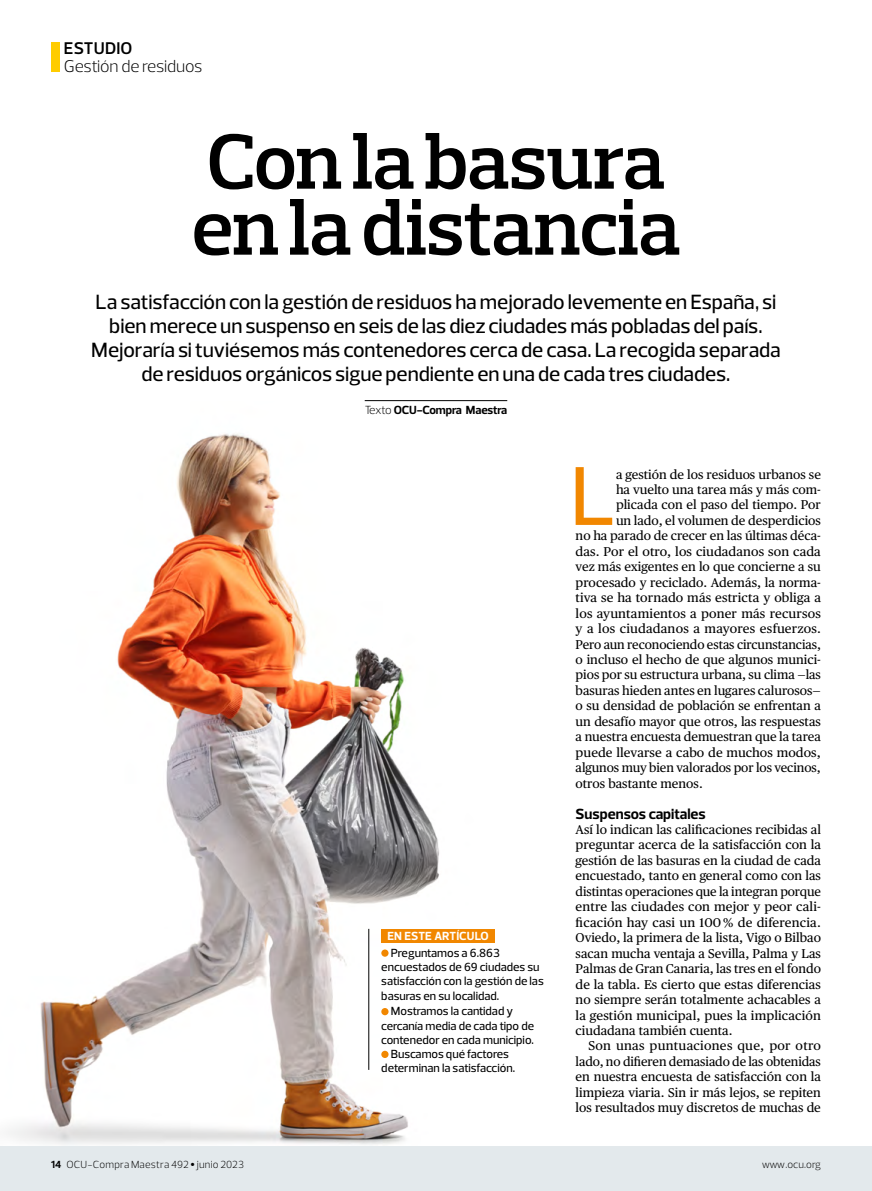
<style>
.page{position:relative;width:872px;height:1191px;background:#fff}
.page>*{position:absolute;margin:0;border:0;box-sizing:border-box;transform-origin:0 0}
.t1{font:500 84.9px "Prelo";color:#f18700}
.t2{font:600 79.5px/66px "Prelo Slab";letter-spacing:-.01em;color:#000}
.t3{font:500 21px/24px "Prelo";letter-spacing:-.005em;color:#000;text-align:center}
.t4{font:300 17.25px "Prelo";letter-spacing:-.01em;color:#000}
.t5{font:600 17.25px "Prelo";letter-spacing:.01em;color:#000}
.t6{font:700 15px "Prelo";color:#000}
.t7{font:12.75px/15.5px "Publico Text";color:#000;text-align:justify}
.t8{font:500 12px "Prelo";color:#000}
.t9{font:700 12px "Prelo";letter-spacing:-.01em;color:#000}
.t10{font:700 12px "Prelo";letter-spacing:.015em;color:#fff}
.t11{font:300 10.5px "Prelo";letter-spacing:.01em;color:#000}
.t12{font:300 10.5px "Prelo";letter-spacing:-.03em;color:#000}
.s1{font-weight:300}
.s2{font-weight:700}
.s3{font-family:"Publico Text";font-weight:400}
</style>
<div class="page">
<div style="left:51px;top:43px;width:9px;height:29px;background:#fc0"></div>
<img style="left:8px;top:401px;width:499px;height:744px">
<div style="left:0;top:1146px;width:872px;height:45px;background:#e3e9ec"></div>
<hr style="left:365px;top:400px;width:142px;height:1px;background:#000">
<hr style="left:368px;top:929px;width:1px;height:140px;background:#000">
<div style="left:381px;top:929px;width:114px;height:13px;background:#f18700"></div>
<div style="left:381px;top:949px;width:7px;height:7px;background:#f18700;border-radius:50%"></div>
<div style="left:381px;top:1008px;width:7px;height:7px;background:#f18700;border-radius:50%"></div>
<div style="left:381px;top:1050px;width:7px;height:8px;background:#f18700;border-radius:50%"></div>
<h3 class="t5" style="left:64px;top:38px;width:70px">ESTUDIO</h3>
<h3 class="t4" style="left:64px;top:56px;width:140px">Gestión de residuos</h3>
<h2 class="t2" style="left:191px;top:129px;width:491px">Con la basura en la distancia</h2>
<p class="t3" style="left:91px;top:289px;width:691px">La satisfacción con la gestión de residuos ha mejorado levemente en España, si bien merece un suspenso en seis de las diez ciudades más pobladas del país.<br>Mejoraría si tuviésemos más contenedores cerca de casa. La recogida separada de residuos orgánicos sigue pendiente en una de cada tres ciudades.</p>
<p class="t9" style="left:365px;top:402px;width:144px"><span class="s1">Texto</span> OCU-Compra Maestra</p>
<p class="t10" style="left:387px;top:928px;width:103px">EN ESTE ARTÍCULO</p>
<p class="t8" style="left:391px;top:945px;width:111px">Preguntamos a 6.863</p>
<p class="t8" style="left:381px;top:959px;width:160px">encuestados de 69 ciudades su</p>
<p class="t8" style="left:381px;top:973px;width:164px">satisfacción con la gestión de las</p>
<p class="t8" style="left:381px;top:988px;width:119px">basuras en su localidad.</p>
<p class="t8" style="left:391px;top:1003px;width:124px">Mostramos la cantidad y</p>
<p class="t8" style="left:381px;top:1018px;width:154px">cercanía media de cada tipo de</p>
<p class="t8" style="left:381px;top:1032px;width:154px">contenedor en cada municipio.</p>
<p class="t8" style="left:391px;top:1046px;width:120px">Buscamos qué factores</p>
<p class="t8" style="left:381px;top:1060px;width:135px">determinan la satisfacción.</p>
<h1 class="t1" style="left:570px;top:444px;width:47px">L</h1>
<p class="t7" style="left:616px;top:466px;width:206px">a gestión de los residuos urbanos se</p>
<p class="t7" style="left:616px;top:482px;width:206px">ha vuelto una tarea más y más com-</p>
<p class="t7" style="left:616px;top:497px;width:206px">plicada con el paso del tiempo. Por</p>
<p class="t7" style="left:616px;top:513px;width:206px">un lado, el volumen de desperdicios</p>
<p class="t7" style="left:575px;top:528px;width:247px">no ha parado de crecer en las últimas déca-</p>
<p class="t7" style="left:575px;top:543px;width:247px">das. Por el otro, los ciudadanos son cada</p>
<p class="t7" style="left:575px;top:559px;width:247px">vez más exigentes en lo que concierne a su</p>
<p class="t7" style="left:575px;top:574px;width:247px">procesado y reciclado. Además, la norma-</p>
<p class="t7" style="left:575px;top:590px;width:247px">tiva se ha tornado más estricta y obliga a</p>
<p class="t7" style="left:575px;top:605px;width:247px">los ayuntamientos a poner más recursos</p>
<p class="t7" style="left:575px;top:621px;width:247px">y a los ciudadanos a mayores esfuerzos.</p>
<p class="t7" style="left:575px;top:636px;width:247px">Pero aun reconociendo estas circunstancias,</p>
<p class="t7" style="left:575px;top:652px;width:247px">o incluso el hecho de que algunos munici-</p>
<p class="t7" style="left:575px;top:667px;width:247px">pios por su estructura urbana, su clima —las</p>
<p class="t7" style="left:575px;top:683px;width:247px">basuras hieden antes en lugares calurosos—</p>
<p class="t7" style="left:575px;top:698px;width:247px">o su densidad de población se enfrentan a</p>
<p class="t7" style="left:575px;top:713px;width:247px">un desafío mayor que otros, las respuestas</p>
<p class="t7" style="left:575px;top:729px;width:247px">a nuestra encuesta demuestran que la tarea</p>
<p class="t7" style="left:575px;top:744px;width:247px">puede llevarse a cabo de muchos modos,</p>
<p class="t7" style="left:575px;top:760px;width:247px">algunos muy bien valorados por los vecinos,</p>
<p class="t7" style="left:575px;top:775px;width:129px">otros bastante menos.</p>
<p class="t6" style="left:575px;top:804px;width:132px">Suspensos capitales</p>
<p class="t7" style="left:575px;top:822px;width:247px">Así lo indican las calificaciones recibidas al preguntar acerca de la satisfacción con la gestión de las basuras en la ciudad de cada encuestado, tanto en general como con las distintas operaciones que la integran porque entre las ciudades con mejor y peor cali&shy;ficación hay casi un 100% de diferencia.<br>Oviedo, la primera de la lista, Vigo o Bilbao sacan mucha ventaja a Sevilla, Palma y Las Palmas de Gran Canaria, las tres en el fondo de la tabla. Es cierto que estas diferencias no siempre serán totalmente achacables a la gestión municipal, pues la implicación ciudadana también cuenta.</p>
<p class="t7" style="left:575px;top:1038px;width:247px;text-indent:13px">Son unas puntuaciones que, por otro lado, no difieren demasiado de las obtenidas en nuestra encuesta de satisfacción con la limpieza viaria. Sin ir más lejos, se repiten los resultados muy discretos de muchas de</p>
<p class="t11" style="left:51px;top:1158px;width:195px"><span class="s2">14</span> OCU-Compra Maestra 492 <span class="s3">•</span> junio 2023</p>
<p class="t12" style="left:762px;top:1158px;width:61px">www.ocu.org</p>
</div>
